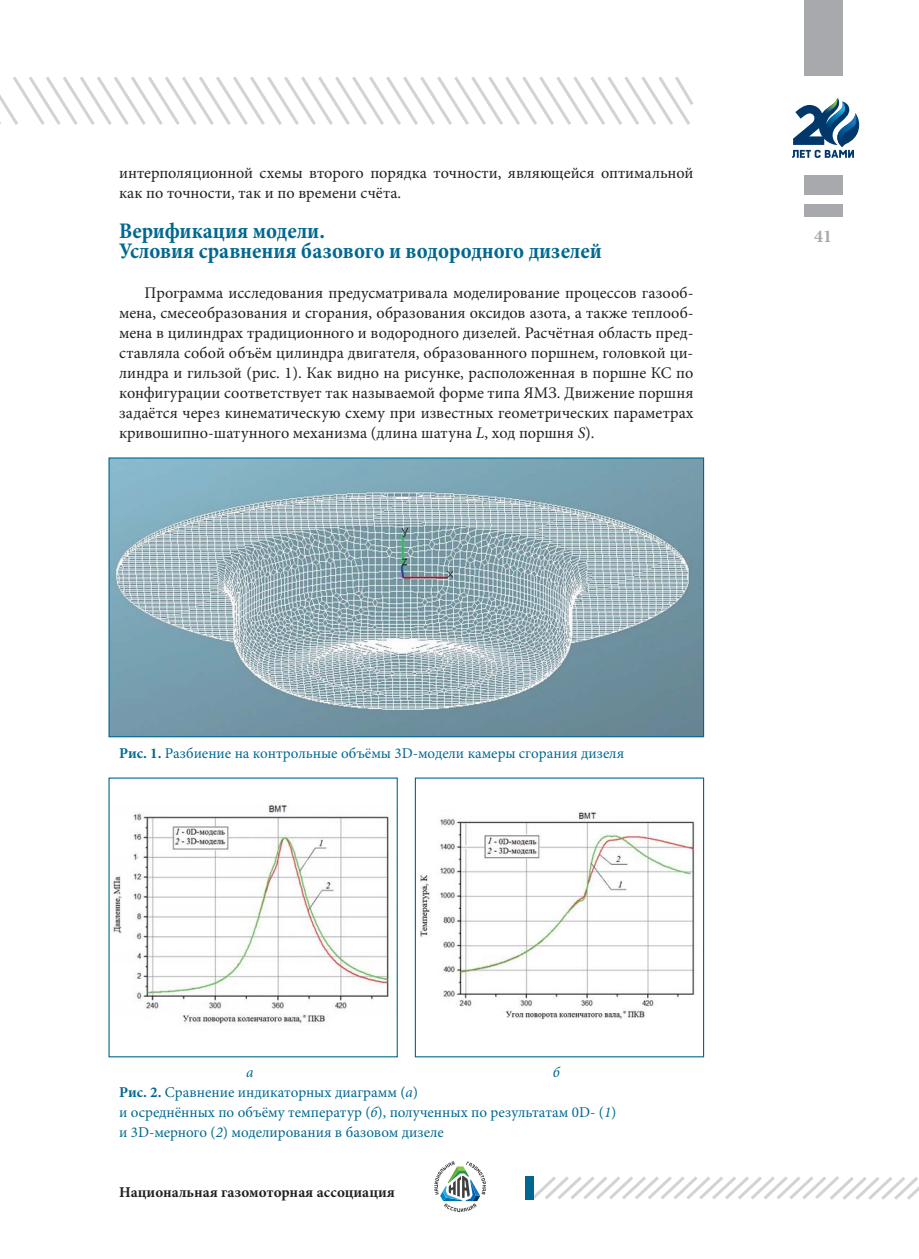
<style>
.page{position:relative;width:919px;height:1259px;background:#fff}
.page>*{position:absolute;margin:0;border:0;box-sizing:border-box;transform-origin:0 0}
.t1{font:700 condensed 22.5px/20px "Minion Pro";color:#006890}
.t2{font:700 18px "Minion Pro";color:#a7a9ac}
.t3{font:16.2px/20px "Minion Pro";color:#231f20}
.t4{font:15px/20px "Minion Pro";color:#006890}
.t5{font:700 15px "Minion Pro";color:#231f20}
.t6{font:italic 15px "Minion Pro";color:#006890}
.s1{font-style:italic}
.s2{font-weight:700}
</style>
<div class="page">
<svg style="left:0;top:77px;width:694px;height:48px"></svg>
<svg style="left:528px;top:1176px;width:390px;height:24px"></svg>
<div style="left:525px;top:1176px;width:9px;height:23px;background:#006890"></div>
<div style="left:804px;top:0;width:38px;height:128px;background:#a7a9ac"></div>
<div style="left:804px;top:174px;width:38px;height:22px;background:#a7a9ac"></div>
<div style="left:804px;top:204px;width:38px;height:13px;background:#a7a9ac"></div>
<svg style="left:434px;top:1161px;width:52px;height:51px"></svg>
<div style="left:780px;top:77px;width:93px;height:93px;background:#fff"></div>
<svg style="left:792px;top:97px;width:67px;height:61px"></svg>
<img style="left:110px;top:459px;width:592px;height:276px">
<div style="left:108px;top:457px;width:596px;height:280px;border:1px solid #006890"></div>
<img style="left:112px;top:801px;width:278px;height:223px">
<img style="left:420px;top:811px;width:276px;height:209px">
<div style="left:415px;top:777px;width:289px;height:280px;border:1px solid #006890"></div>
<p class="t3" style="left:119px;top:164px;width:576px">интерполяционной схемы второго порядка точности, являющейся оптимальной как по точности, так и по времени счёта.</p>
<h1 class="t1" style="left:119px;top:220px;width:484px">Верификация модели.<br>Условия сравнения базового и водородного дизелей</h1>
<p class="t3" style="left:119px;top:284px;width:576px;text-align:justify;text-indent:26px">Программа исследования предусматривала моделирование процессов газооб&shy;мена, смесеобразования и сгорания, образования оксидов азота, а также теплооб&shy;мена в цилиндрах традиционного и водородного дизелей. Расчётная область пред&shy;ставляла собой объём цилиндра двигателя, образованного поршнем, головкой ци&shy;линдра и гильзой (рис. 1). Как видно на рисунке, расположенная в поршне КС по конфигурации соответствует так называемой форме типа ЯМЗ. Движение поршня задаётся через кинематическую схему при известных геометрических параметрах кривошипно-шатунного механизма (длина шатуна <span class="s1">L</span>, ход поршня <span class="s1">S</span>).</p>
<p class="t2" style="left:814px;top:229px;width:19px">41</p>
<p class="t4" style="left:119px;top:744px;width:506px"><span class="s2">Рис. 1.</span> Разбиение на контрольные объёмы 3D-модели камеры сгорания дизеля</p>
<p class="t6" style="left:246px;top:1066px;width:9px">а</p>
<p class="t6" style="left:552px;top:1066px;width:9px">б</p>
<p class="t4" style="left:119px;top:1084px;width:498px"><span class="s2">Рис. 2.</span> Сравнение индикаторных диаграмм (<span class="s1">а</span>)<br>и осреднённых по объёму температур (<span class="s1">б</span>), полученных по результатам 0D- (<span class="s1">1</span>) и 3D-мерного (<span class="s1">2</span>) моделирования в базовом дизеле</p>
<p class="t5" style="left:119px;top:1186px;width:277px">Национальная газомоторная ассоциация</p>
</div>
